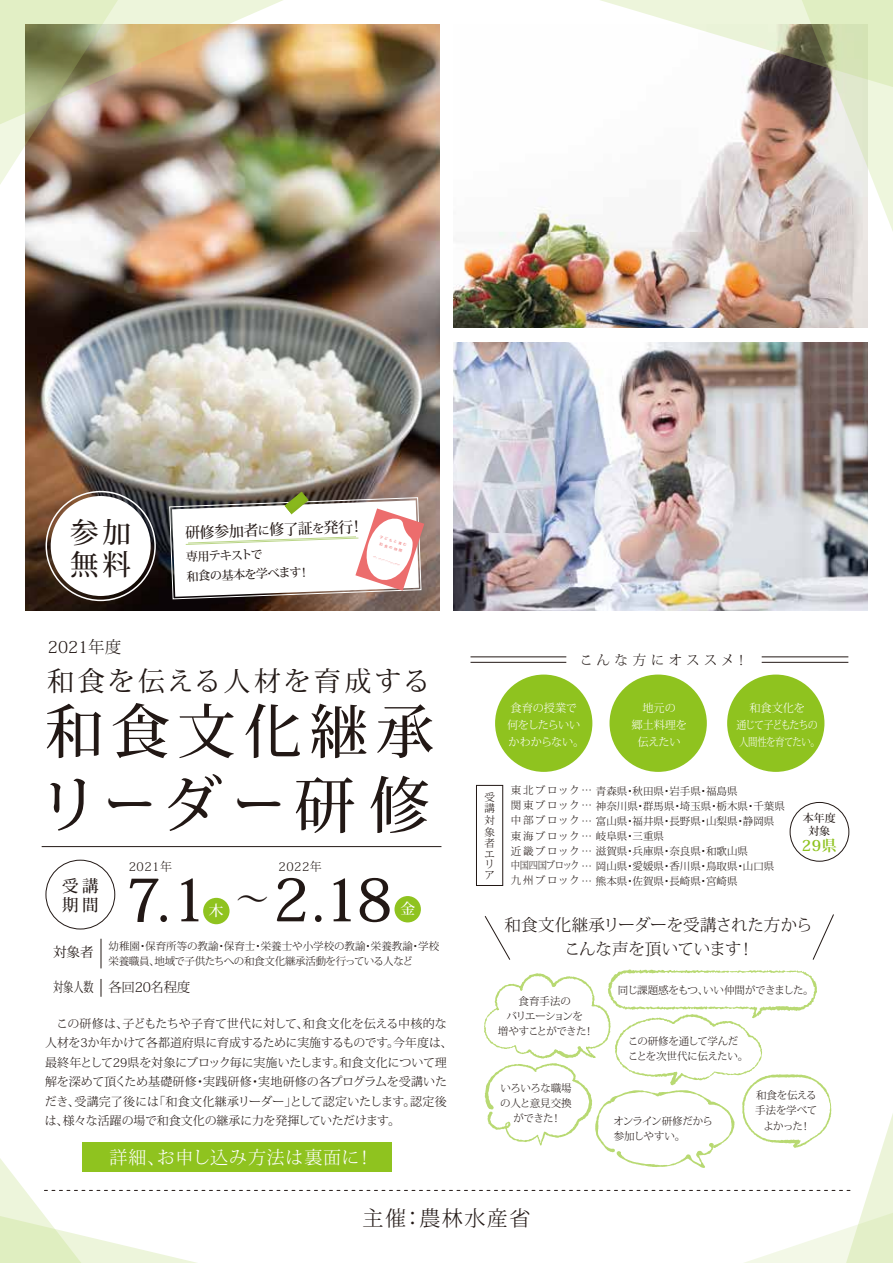
<style>
.page{position:relative;width:893px;height:1263px;background:#fff}
.page>*{position:absolute;margin:0;border:0;box-sizing:border-box;transform-origin:0 0}
.t1{font:500 61.5px "Koz Min Pr 6 N";letter-spacing:.205em;color:#221815}
.t2{font:500 58.8px "Koz Min Pr 6 N";color:#221815}
.t3{font:500 58.5px "Koz Min Pr 6 N";letter-spacing:.13em;color:#221815}
.t4{font:500 28.5px/31.5px "Koz Min Pr 6 N";color:#221815}
.t5{font:27px "Koz Min Pr 6 N";letter-spacing:.11em;color:#221815}
.t6{font:300 21px "Koz Min Pr 6 N";letter-spacing:.07em;color:#221815}
.t7{font:300 18px "Koz Min Pr 6 N";letter-spacing:.04em;color:#fff}
.t8{font:300 16.5px "Koz Min Pr 6 N";color:#221815}
.t9{font:500 16.5px/19.5px "Koz Min Pr 6 N";color:#221815}
.t10{font:500 15px "Koz Min Pr 6 N";color:#221815}
.t11{font:700 15px "Koz Min Pr 6 N";color:#8fc31f}
.t12{font:500 14.7px "Koz Min Pr 6 N";color:#fff}
.t13{font:300 13.5px "Koz Min Pr 6 N";letter-spacing:.3em;color:#221815}
.t14{font:300 13.5px "Koz Min Pr 6 N";letter-spacing:-.025em;color:#221815}
.t15{font:13.5px "Koz Min Pr 6 N";color:#221815;scale:.75 1}
.t16{font:13.5px "Koz Min Pr 6 N";color:#221815}
.t17{font:300 12px/19.5px "Koz Min Pr 6 N";letter-spacing:-.005em;color:#221815}
.t18{font:500 12px/19.5px "Koz Min Pr 6 N";color:#221815}
.t19{font:300 11.1px/16.8px "Koz Min Pr 6 N";letter-spacing:-.065em;color:#fff;text-align:center}
.t20{font:300 11.1px/16.8px "Koz Min Pr 6 N";letter-spacing:-.03em;color:#fff;text-align:center}
.t21{font:300 11.1px/16.8px "Koz Min Pr 6 N";letter-spacing:-.01em;color:#fff;text-align:center}
.t22{font:500 10.95px/12.3px "Koz Min Pr 6 N";color:#221815;text-align:center}
.t23{font:300 10.5px/15px "Koz Min Pr 6 N";color:#221815}
.t24{font:300 10.5px/15px "Koz Min Pr 6 N";letter-spacing:-.025em;color:#221815}
.t25{font:300 10.5px/15px "Koz Min Pr 6 N";letter-spacing:-.03em;color:#221815;text-align:center}
.t26{font:300 10.5px/15px "Koz Min Pr 6 N";letter-spacing:-.05em;color:#221815}
.t27{font:300 10.5px/15px "Koz Min Pr 6 N";letter-spacing:-.06em;color:#221815;text-align:center}
.t28{font:300 10.5px/15px "Koz Min Pr 6 N";letter-spacing:-.04em;color:#221815;text-align:center}
.t29{font:3.45px/7.2px "Hira Maru Pro W4";color:#ec6d6d}
.s1{font-size:12px}
</style>
<div class="page">
<img style="left:26px;top:24px;width:413px;height:587px">
<img style="left:453px;top:232px;width:414px;height:95px">
<div style="left:495px;top:674px;width:97px;height:98px;background:#8fc31f;border-radius:50%"></div>
<div style="left:609px;top:674px;width:98px;height:98px;background:#8fc31f;border-radius:50%"></div>
<div style="left:727px;top:674px;width:97px;height:98px;background:#8fc31f;border-radius:50%"></div>
<hr style="left:42px;top:846px;width:399px;height:1px;background:#221815">
<div style="left:46px;top:860px;width:69px;height:69px;border:1px solid #221815;border-radius:50%"></div>
<div style="left:203px;top:898px;width:27px;height:26px;background:#8fc31f;border-radius:50%"></div>
<div style="left:394px;top:896px;width:27px;height:26px;background:#8fc31f;border-radius:50%"></div>
<img style="left:453px;top:342px;width:414px;height:269px">
<img style="left:0;top:0;width:318px;height:225px">
<div style="left:476px;top:785px;width:27px;height:101px;border:1px solid #221815"></div>
<hr style="left:470px;top:657px;width:96px;height:1px;background:#221815">
<hr style="left:470px;top:662px;width:96px;height:1px;background:#221815">
<hr style="left:762px;top:657px;width:86px;height:1px;background:#221815">
<hr style="left:762px;top:662px;width:86px;height:1px;background:#221815">
<div style="left:51px;top:496px;width:100px;height:100px;background:#fff;border-radius:50%"></div>
<div style="left:46px;top:491px;width:110px;height:110px;border:2px solid #fff;border-radius:50%"></div>
<svg style="left:0;top:914px;width:893px;height:349px"></svg>
<img style="left:513px;top:0;width:380px;height:315px">
<div style="left:790px;top:802px;width:59px;height:59px;border:1px solid #221815;border-radius:50%"></div>
<svg style="left:169px;top:491px;width:255px;height:109px"></svg>
<h3 class="t4" style="left:70px;top:518px;width:62px">参加無料</h3>
<h3 class="t8" style="left:48px;top:638px;width:75px">2021年度</h3>
<p class="t10" style="left:185px;top:524px;width:180px;rotate:-2deg">研修参加者<span class="s1">に</span>修了証<span class="s1">を</span>発行！</p>
<p class="t18" style="left:186px;top:547px;width:125px;rotate:-2deg">専用テキストで<br>和食の基本を学べます！</p>
<p class="t29" style="left:397px;top:538px;width:12px;text-indent:-12px;rotate:18deg">どもと育む時間</p>
<h3 class="t5" style="left:47px;top:666px;width:384px">和食を伝える人材を育成する</h3>
<h3 class="t3" style="left:45px;top:699px;width:391px">和食文化継承</h3>
<h1 class="t1" style="left:38px;top:770px;width:393px">リーダー研修</h1>
<h3 class="t9" style="left:62px;top:876px;width:38px">受講期間</h3>
<p class="t17" style="left:129px;top:857px;width:45px">2021年</p>
<p class="t17" style="left:279px;top:857px;width:45px">2022年</p>
<h2 class="t2" style="left:125px;top:867px;width:84px">7.1</h2>
<p class="t12" style="left:209px;top:902px;width:16px">木</p>
<h2 class="t2" style="left:236px;top:867px;width:158px"><sup>～</sup>2.18</h2>
<p class="t12" style="left:401px;top:900px;width:16px">金</p>
<p class="t13" style="left:580px;top:652px;width:170px">こんな方にオススメ！</p>
<p class="t20" style="left:507px;top:700px;width:79px">食育の授業で何をしたらいいかわからない。</p>
<p class="t21" style="left:631px;top:700px;width:57px">地元の<br>郷土料理を伝えたい</p>
<p class="t19" style="left:736px;top:700px;width:85px">和食文化を<br>通じて子どもたちの人間性を育てたい。</p>
<p class="t23" style="left:484px;top:791px;width:12px;line-height:11.6px;text-align:justify">受講対象者</p>
<p class="t23" style="left:484px;top:848px;width:11px;line-height:10.9px">エリア</p>
<p class="t23" style="left:511px;top:783px;width:276px">東北ブロック … 青森県・秋田県・岩手県・福島県<br>関東ブロック … 神奈川県・群馬県・埼玉県・栃木県・千葉県中部ブロック … 富山県・福井県・長野県・山梨県・静岡県東海ブロック … 岐阜県・三重県<br>近畿ブロック … 滋賀県・兵庫県・奈良県・和歌山県<br>中国四国ブロック … 岡山県・愛媛県・香川県・鳥取県・山口県九州ブロック … 熊本県・佐賀県・長崎県・宮崎県</p>
<p class="t22" style="left:803px;top:812px;width:34px">本年度対象</p>
<p class="t11" style="left:802px;top:837px;width:37px">29県</p>
<h3 class="t8" style="left:504px;top:915px;width:310px">和食文化継承リーダーを受講された方から</h3>
<p class="t16" style="left:53px;top:944px;width:42px">対象者</p>
<h3 class="t8" style="left:564px;top:939px;width:191px">こんな声を頂いています！</h3>
<p class="t15" style="left:53px;top:980px;width:55px">対象人数</p>
<p class="t24" style="left:108px;top:938px;width:332px">幼稚園・保育所等の教諭・保育士・栄養士や小学校の教諭・栄養教諭・学校栄養職員、地域で子供たちへの和食文化継承活動を行っている人など</p>
<p class="t14" style="left:108px;top:980px;width:83px">各回20名程度</p>
<p class="t26" style="left:618px;top:983px;width:197px">同じ課題感をもつ、いい仲間ができました。</p>
<p class="t27" style="left:498px;top:993px;width:98px">食育手法の<br>バリエーションを<br>増やすことができた！</p>
<p class="t17" style="left:45px;top:1013px;width:409px">　この研修は、子どもたちや子育て世代に対して、和食文化を伝える中核的な人材を3か年かけて各都道府県に育成するために実施するものです。今年度は、最終年として29県を対象にブロック毎に実施いたします。和食文化について理解を深めて頂くため基礎研修・実践研修・実地研修の各プログラムを受講いただき、受講完了後には「和食文化継承リーダー」として認定いたします。認定後は、様々な活躍の場で和食文化の継承に力を発揮していただけます。</p>
<p class="t25" style="left:628px;top:1033px;width:122px;text-align:left">この研修を通して学んだことを次世代に伝えたい。</p>
<p class="t28" style="left:500px;top:1081px;width:73px">いろいろな職場の人と意見交換ができた！</p>
<p class="t25" style="left:755px;top:1088px;width:64px">和食を伝える手法を学べてよかった！</p>
<p class="t26" style="left:613px;top:1113px;width:101px">オンライン研修だから参加しやすい。</p>
<h3 class="t7" style="left:110px;top:1147px;width:266px">詳細、お申し込み方法は裏面に！</h3>
<h3 class="t6" style="left:363px;top:1207px;width:169px">主催：農林水産省</h3>
</div>
